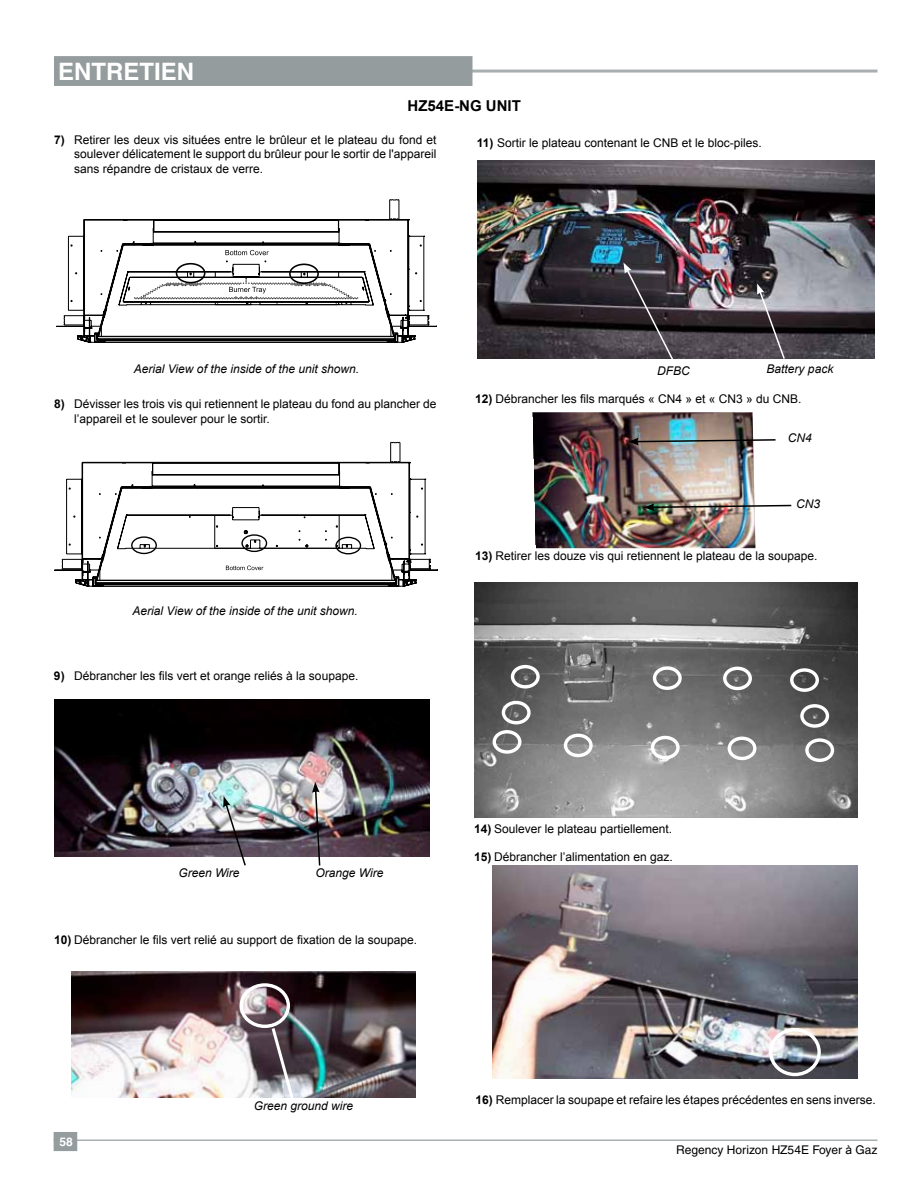
<style>
.page{position:relative;width:918px;height:1188px;background:#fff}
.page>*{position:absolute;margin:0;border:0;box-sizing:border-box;transform-origin:0 0}
.t1{font:700 24px "Helvetica";color:#fff}
.t2{font:700 15px "Arial";color:#000}
.t3{font:12px/14.4px "Arial";color:#000;text-align:justify}
.t4{font:italic 12px "Arial";color:#000}
.t5{font:12px "Helvetica";color:#000}
.t6{font:700 12px "Helvetica";color:#fff}
.s1{font-weight:700}
.s2{font-family:"Arial"}
</style>
<div class="page">
<hr style="left:54px;top:1140px;width:824px;height:1px;background:#a9afb0">
<div style="left:54px;top:1132px;width:23px;height:19px;background:#959c9d"></div>
<hr style="left:54px;top:70px;width:824px;height:3px;background:#a9afb0">
<div style="left:54px;top:56px;width:418px;height:30px;background:#959c9d;border:2px solid #959c9d"></div>
<svg style="left:56px;top:219px;width:381px;height:124px"></svg>
<img style="left:54px;top:700px;width:376px;height:156px">
<img style="left:475px;top:583px;width:383px;height:235px">
<div style="left:790px;top:668px;width:29px;height:24px;border:3px solid #fff;border-radius:50%"></div>
<div style="left:723px;top:667px;width:29px;height:23px;border:3px solid #fff;border-radius:50%"></div>
<div style="left:653px;top:666px;width:29px;height:24px;border:3px solid #fff;border-radius:50%"></div>
<div style="left:511px;top:665px;width:29px;height:24px;border:3px solid #fff;border-radius:50%"></div>
<div style="left:502px;top:701px;width:29px;height:23px;border:3px solid #fff;border-radius:50%"></div>
<div style="left:800px;top:704px;width:29px;height:24px;border:3px solid #fff;border-radius:50%"></div>
<div style="left:805px;top:738px;width:29px;height:24px;border:3px solid #fff;border-radius:50%"></div>
<div style="left:728px;top:737px;width:29px;height:23px;border:3px solid #fff;border-radius:50%"></div>
<div style="left:651px;top:736px;width:29px;height:23px;border:3px solid #fff;border-radius:50%"></div>
<div style="left:564px;top:734px;width:29px;height:23px;border:3px solid #fff;border-radius:50%"></div>
<div style="left:493px;top:730px;width:28px;height:24px;border:3px solid #fff;border-radius:50%"></div>
<img style="left:492px;top:866px;width:366px;height:212px">
<div style="left:769px;top:1028px;width:52px;height:48px;border:3px solid #fff;border-radius:50%"></div>
<svg style="left:75px;top:581px;width:342px;height:6px"></svg>
<svg style="left:54px;top:478px;width:384px;height:103px"></svg>
<svg style="left:66px;top:442px;width:360px;height:138px"></svg>
<img style="left:71px;top:971px;width:345px;height:126px">
<div style="left:240px;top:983px;width:50px;height:45px;border:3px solid #fff;border-radius:50%"></div>
<svg style="left:269px;top:1025px;width:28px;height:73px;background:#746c74"></svg>
<img style="left:532px;top:412px;width:223px;height:136px">
<svg style="left:312px;top:782px;width:9px;height:84px"></svg>
<svg style="left:223px;top:796px;width:24px;height:70px"></svg>
<img style="left:478px;top:161px;width:396px;height:198px">
<svg style="left:623px;top:263px;width:54px;height:96px;background:#443e44"></svg>
<svg style="left:757px;top:284px;width:29px;height:75px;background:#69646a"></svg>
<svg style="left:628px;top:438px;width:148px;height:7px"></svg>
<svg style="left:644px;top:503px;width:148px;height:8px"></svg>
<h1 class="t1" style="left:58px;top:57px;width:138px">ENTRETIEN</h1>
<p class="t2" style="left:408px;top:96px;width:115px">HZ54E-NG unit</p>
<p class="t3" style="left:74px;top:132px;width:364px;text-indent:-20px"><span class="s1">7)</span> Retirer les deux vis situées entre le brûleur et le plateau du fond et soulever délicatement le support du brûleur pour le sortir de l'appareil sans répandre de cristaux de verre.</p>
<p class="t3" style="left:477px;top:135px;width:287px"><span class="s1">11)</span> Sortir le plateau contenant le CN B et le bloc-piles.</p>
<p class="t4" style="left:134px;top:361px;width:227px">Aerial View of the inside of the unit shown.</p>
<p class="t3" style="left:74px;top:397px;width:364px;text-indent:-20px"><span class="s1">8)</span> Dévisser les trois vis qui retiennent le plateau du fond au plancher de l’appareil et le soulever pour le sortir.</p>
<p class="t4" style="left:133px;top:603px;width:227px">Aerial View of the inside of the unit shown.</p>
<p class="t3" style="left:54px;top:669px;width:306px"><span class="s1">9)</span> Débrancher les fils vert et orange reliés à la soupape.</p>
<p class="t4" style="left:657px;top:363px;width:34px">DFBC</p>
<p class="t4" style="left:767px;top:361px;width:68px">Battery pack</p>
<p class="t3" style="left:475px;top:391px;width:328px"><span class="s1">12)</span> Débrancher les fils marqués « CN4 » et « CN3 » du CNB.</p>
<p class="t4" style="left:788px;top:430px;width:25px">CN4</p>
<p class="t4" style="left:796px;top:496px;width:26px">CN3</p>
<p class="t3" style="left:475px;top:549px;width:344px"><span class="s1">13)</span> Retirer les douze vis qui retiennent le plateau de la soupape.</p>
<p class="t4" style="left:178px;top:865px;width:63px">Green Wire</p>
<p class="t4" style="left:316px;top:865px;width:69px">Orange Wire</p>
<p class="t3" style="left:54px;top:933px;width:365px"><span class="s1">10)</span> Débrancher le fils vert relié au support de fixation de la soupape.</p>
<p class="t3" style="left:474px;top:821px;width:200px"><span class="s1">14)</span> Soulever le plateau partiellement.</p>
<p class="t3" style="left:474px;top:850px;width:200px"><span class="s1">15)</span> Débrancher l’alimentation en gaz.</p>
<p class="t6" style="left:60px;top:1134px;width:15px">58</p>
<p class="t4" style="left:254px;top:1098px;width:101px">Green ground wire</p>
<p class="t3" style="left:476px;top:1093px;width:402px"><span class="s1">16)</span> Remplacer la soupape et refaire les étapes précédentes en sens inverse.</p>
<p class="t5" style="left:676px;top:1143px;width:203px">Regency Horizon HZ54E Foyer <span class="s2">à</span> Gaz</p>
</div>
